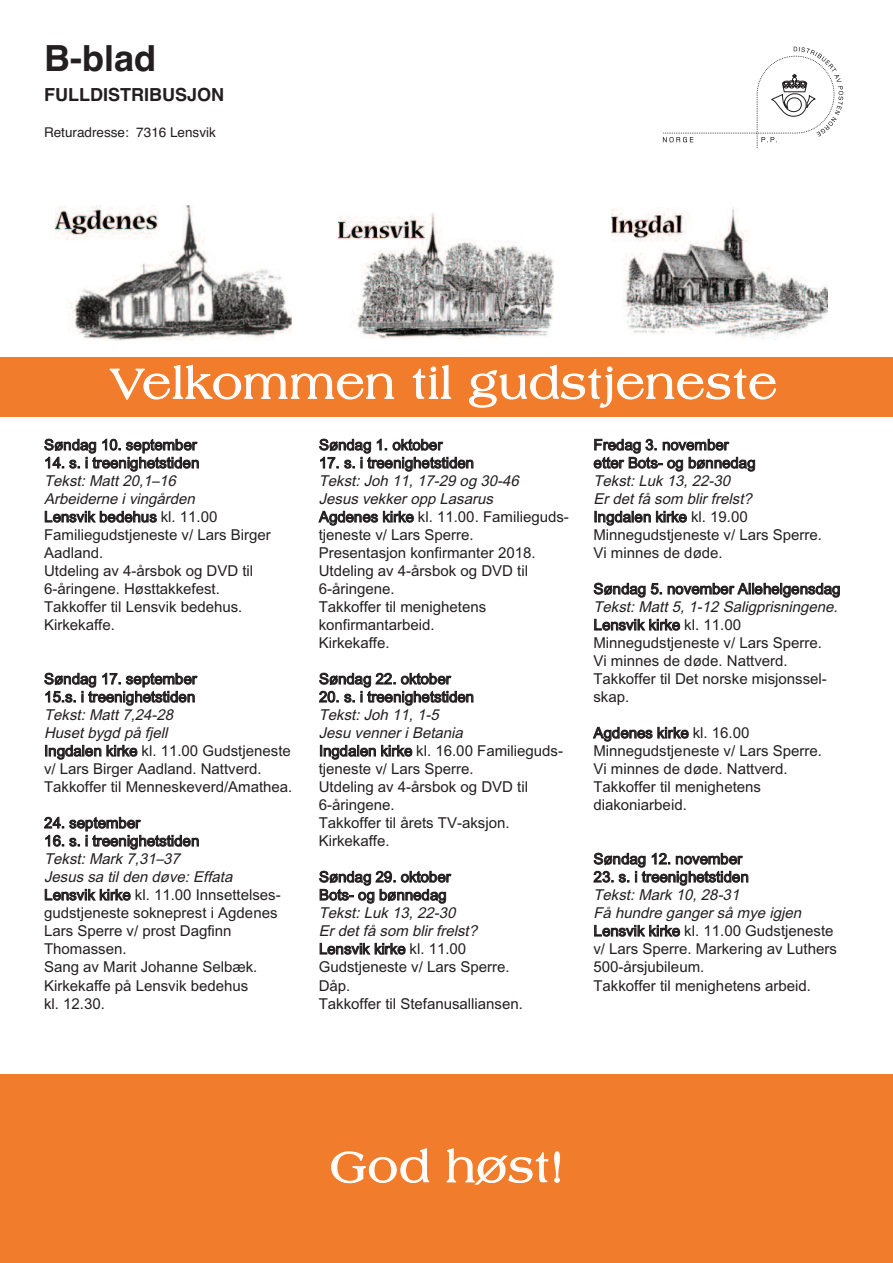
<style>
.page{position:relative;width:893px;height:1263px;background:#fff}
.page>*{position:absolute;margin:0;border:0;box-sizing:border-box;transform-origin:0 0}
.t1{font:45px "Americana";letter-spacing:.025em;color:#fff}
.t2{font:700 36px "Helvetica";color:#231f20}
.t3{font:700 18px "Helvetica";color:#231f20}
.t4{font:15px/18px "Arial Unicode MS";color:#231f20}
.t5{font:italic 15px/18px "Arial Unicode MS";color:#231f20}
.t6{font:13.5px "Helvetica";color:#231f20}
</style>
<div class="page">
<div style="left:0;top:357px;width:893px;height:60px;background:#f17c2c"></div>
<svg style="left:662px;top:47px;width:181px;height:101px"></svg>
<img style="left:55px;top:205px;width:237px;height:135px">
<img style="left:338px;top:213px;width:215px;height:126px">
<img style="left:611px;top:207px;width:216px;height:133px">
<div style="left:0;top:1074px;width:893px;height:189px;background:#f17c2c"></div>
<h2 class="t2" style="left:44px;top:38px;width:113px">B-blad</h2>
<p class="t3" style="left:44px;top:84px;width:181px">FULLDISTRIBUSJON</p>
<p class="t6" style="left:44px;top:124px;width:173px">Returadresse: 7316 Lensvik</p>
<h1 class="t1" style="left:110px;top:366px;width:668px">Velkommen til gudstjeneste</h1>
<p class="t4" style="left:44px;top:436px;width:154px">Søndag 10. september</p>
<p class="t4" style="left:44px;top:454px;width:157px">14. s. i treenighetstiden</p>
<p class="t5" style="left:44px;top:472px;width:157px">Tekst: Matt 20,1–16<br>Arbeiderne i vingården</p>
<p class="t4" style="left:44px;top:508px;width:228px">Lensvik bedehus kl. 11.00<br>Familiegudstjeneste v/ Lars Birger<br>Aadland.<br>Utdeling av 4-årsbok og DVD til<br>6-åringene. Høsttakkefest.<br>Takkoffer til Lensvik bedehus.<br>Kirkekaffe.</p>
<p class="t4" style="left:319px;top:436px;width:125px">Søndag 1. oktober</p>
<p class="t4" style="left:319px;top:454px;width:156px">17. s. i treenighetstiden</p>
<p class="t5" style="left:319px;top:472px;width:206px">Tekst: Joh 11, 17-29 og 30-46<br>Jesus vekker opp Lasarus</p>
<p class="t4" style="left:319px;top:508px;width:252px">Agdenes kirke kl. 11.00. Familieguds&shy;tjeneste v/ Lars Sperre.<br>Presentasjon konfirmanter 2018.<br>Utdeling av 4-årsbok og DVD til<br>6-åringene.<br>Takkoffer til menighetens konfirmantarbeid.<br>Kirkekaffe.</p>
<p class="t4" style="left:319px;top:670px;width:133px">Søndag 22. oktober</p>
<p class="t4" style="left:319px;top:688px;width:156px">20. s. i treenighetstiden</p>
<p class="t5" style="left:319px;top:706px;width:150px">Tekst: Joh 11, 1-5<br>Jesu venner i Betania</p>
<p class="t4" style="left:319px;top:742px;width:246px">Ingdalen kirke kl. 16.00 Familieguds&shy;tjeneste v/ Lars Sperre.<br>Utdeling av 4-årsbok og DVD til<br>6-åringene.<br>Takkoffer til årets TV-aksjon.<br>Kirkekaffe.</p>
<p class="t4" style="left:319px;top:868px;width:133px">Søndag 29. oktober<br>Bots- og bønnedag</p>
<p class="t5" style="left:319px;top:904px;width:164px">Tekst: Luk 13, 22-30<br>Er det få som blir frelst?</p>
<p class="t4" style="left:319px;top:940px;width:206px">Lensvik kirke kl. 11.00<br>Gudstjeneste v/ Lars Sperre.<br>Dåp.<br>Takkoffer til Stefanusalliansen.</p>
<p class="t4" style="left:593px;top:436px;width:164px">Fredag 3. november etter Bots- og bønnedag</p>
<p class="t5" style="left:593px;top:472px;width:164px">Tekst: Luk 13, 22-30<br>Er det få som blir frelst?</p>
<p class="t4" style="left:593px;top:508px;width:230px">Ingdalen kirke kl. 19.00<br>Minnegudstjeneste v/ Lars Sperre.<br>Vi minnes de døde.</p>
<p class="t4" style="left:593px;top:580px;width:248px">Søndag 5. november Allehelgensdag</p>
<p class="t5" style="left:593px;top:598px;width:250px">Tekst: Matt 5, 1-12 Saligprisningene.</p>
<p class="t4" style="left:593px;top:616px;width:235px">Lensvik kirke kl. 11.00<br>Minnegudstjeneste v/ Lars Sperre.<br>Vi minnes de døde. Nattverd.<br>Takkoffer til Det norske misjonssel&shy;skap.</p>
<p class="t4" style="left:593px;top:724px;width:230px">Agdenes kirke kl. 16.00<br>Minnegudstjeneste v/ Lars Sperre.<br>Vi minnes de døde. Nattverd.<br>Takkoffer til menighetens diakoniarbeid.</p>
<p class="t4" style="left:44px;top:670px;width:154px">Søndag 17. september<br>15.s. i treenighetstiden</p>
<p class="t5" style="left:44px;top:706px;width:135px">Tekst: Matt 7,24-28<br>Huset bygd på fjell</p>
<p class="t4" style="left:44px;top:742px;width:250px">Ingdalen kirke kl. 11.00 Gudstjeneste v/ Lars Birger Aadland. Nattverd.<br>Takkoffer til Menneskeverd/Amathea.</p>
<p class="t4" style="left:44px;top:814px;width:98px">24. september</p>
<p class="t4" style="left:44px;top:832px;width:157px">16. s. i treenighetstiden</p>
<p class="t5" style="left:44px;top:850px;width:194px">Tekst: Mark 7,31–37<br>Jesus sa til den døve: Effata</p>
<p class="t4" style="left:44px;top:886px;width:238px">Lensvik kirke kl. 11.00 Innsettelses&shy;gudstjeneste sokneprest i Agdenes<br>Lars Sperre v/ prost Dagfinn<br>Thomassen.<br>Sang av Marit Johanne Selbæk.<br>Kirkekaffe på Lensvik bedehus<br>kl. 12.30.</p>
<p class="t4" style="left:593px;top:850px;width:150px">Søndag 12. november</p>
<p class="t4" style="left:593px;top:868px;width:157px">23. s. i treenighetstiden</p>
<p class="t5" style="left:593px;top:886px;width:214px">Tekst: Mark 10, 28-31<br>Få hundre ganger så mye igjen</p>
<p class="t4" style="left:593px;top:922px;width:245px">Lensvik kirke kl. 11.00 Gudstjeneste v/ Lars Sperre. Markering av Luthers<br>500-årsjubileum.<br>Takkoffer til menighetens arbeid.</p>
<h1 class="t1" style="left:330px;top:1149px;width:235px">God høst!</h1>
</div>
